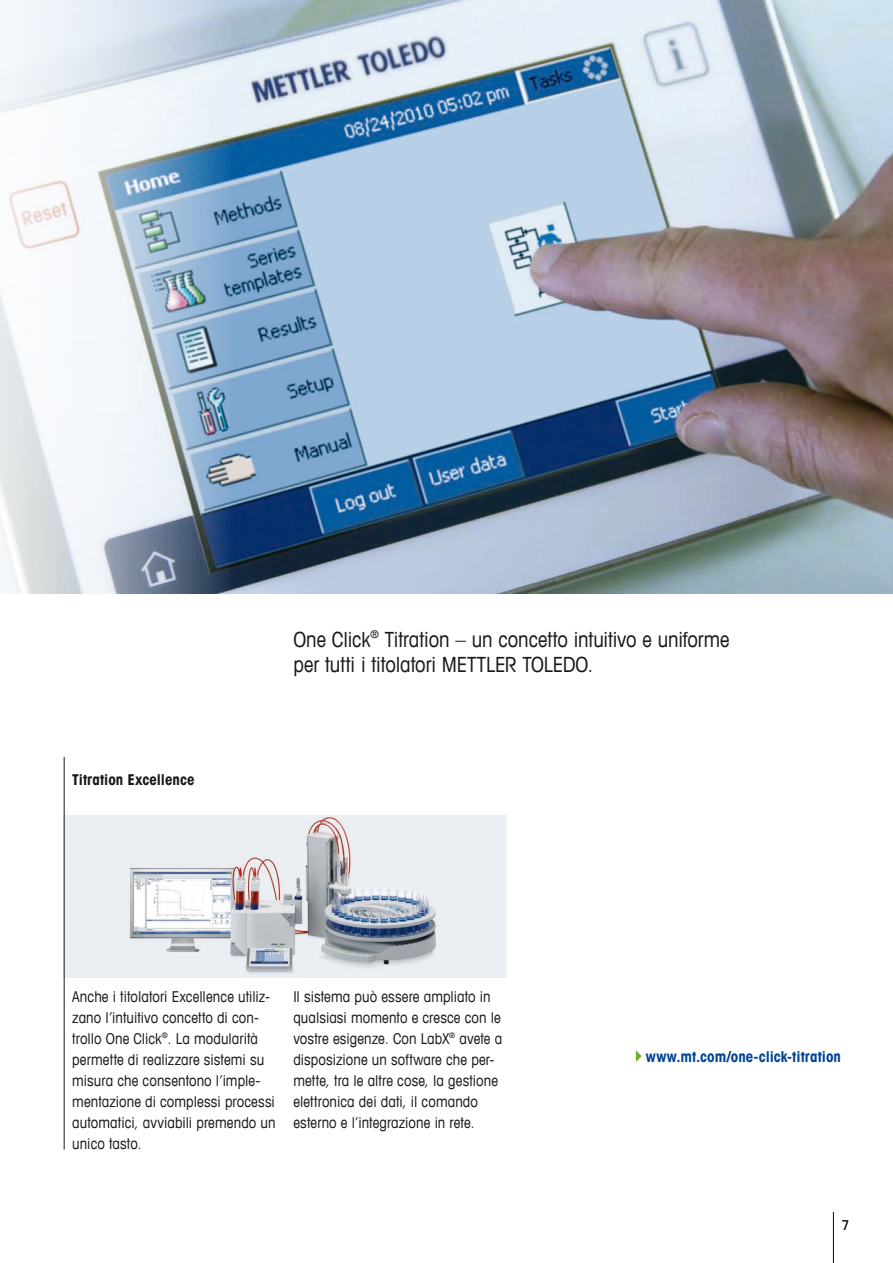
<style>
.page{position:relative;width:893px;height:1263px;background:#fff}
.page>*{position:absolute;margin:0;border:0;box-sizing:border-box;transform-origin:0 0}
._8_Subtitle_Book_14{font:condensed 21px/25.5px "Avant Garde Com";letter-spacing:-.005em;color:#1a171c}
._12_Running_Text_10{font:condensed 15px/21px "Avant Garde Com";letter-spacing:.005em;color:#1a171c}
._9__ProductNews_runn{font:700 condensed 15px "Avant Garde Com";letter-spacing:.005em;color:#004595}
._12_Running_Text_10-2{font:700 condensed 15px "Avant Garde Com";color:#1a171c}
.t1{font:condensed 13.5px "Avant Garde Com";color:#1a171c}
</style>
<div class="page">
<img style="left:0;top:0;width:893px;height:594px">
<img style="left:65px;top:815px;width:441px;height:163px">
<svg style="left:636px;top:1050px;width:6px;height:12px"></svg>
<hr style="left:833px;top:1212px;width:1px;height:51px;background:#1a171c">
<hr style="left:64px;top:757px;width:1px;height:392px;background:#1a171c">
<p class="_12_Running_Text_10-2" style="left:72px;top:769px;width:124px">Titration Excellence</p>
<p class="_8_Subtitle_Book_14" style="left:293px;top:626px;width:438px">One Click<sup>®</sup> Titration – un concetto intuitivo e uniforme per tutti i titolatori METTLER TOLEDO.</p>
<p class="_12_Running_Text_10" style="left:72px;top:986px;width:205px">Anche i titolatori Excellence utiliz&shy;zano l’intuitivo concetto di con&shy;trollo One Click<sup>®</sup>. La modularità permette di realizzare sistemi su misura che consentono l’imple&shy;mentazione di complessi processi automatici, avviabili premendo un unico tasto.</p>
<p class="_12_Running_Text_10" style="left:293px;top:985px;width:210px">Il sistema può essere ampliato in qualsiasi momento e cresce con le vostre esigenze. Con LabX<sup>®</sup> avete a disposizione un software che per&shy;mette, tra le altre cose, la gestione elettronica dei dati, il comando esterno e l’integrazione in rete.</p>
<p class="_9__ProductNews_runn" style="left:646px;top:1047px;width:197px">www.mt.com/one-click-titration</p>
<p class="t1" style="left:842px;top:1217px;width:9px">7</p>
</div>
